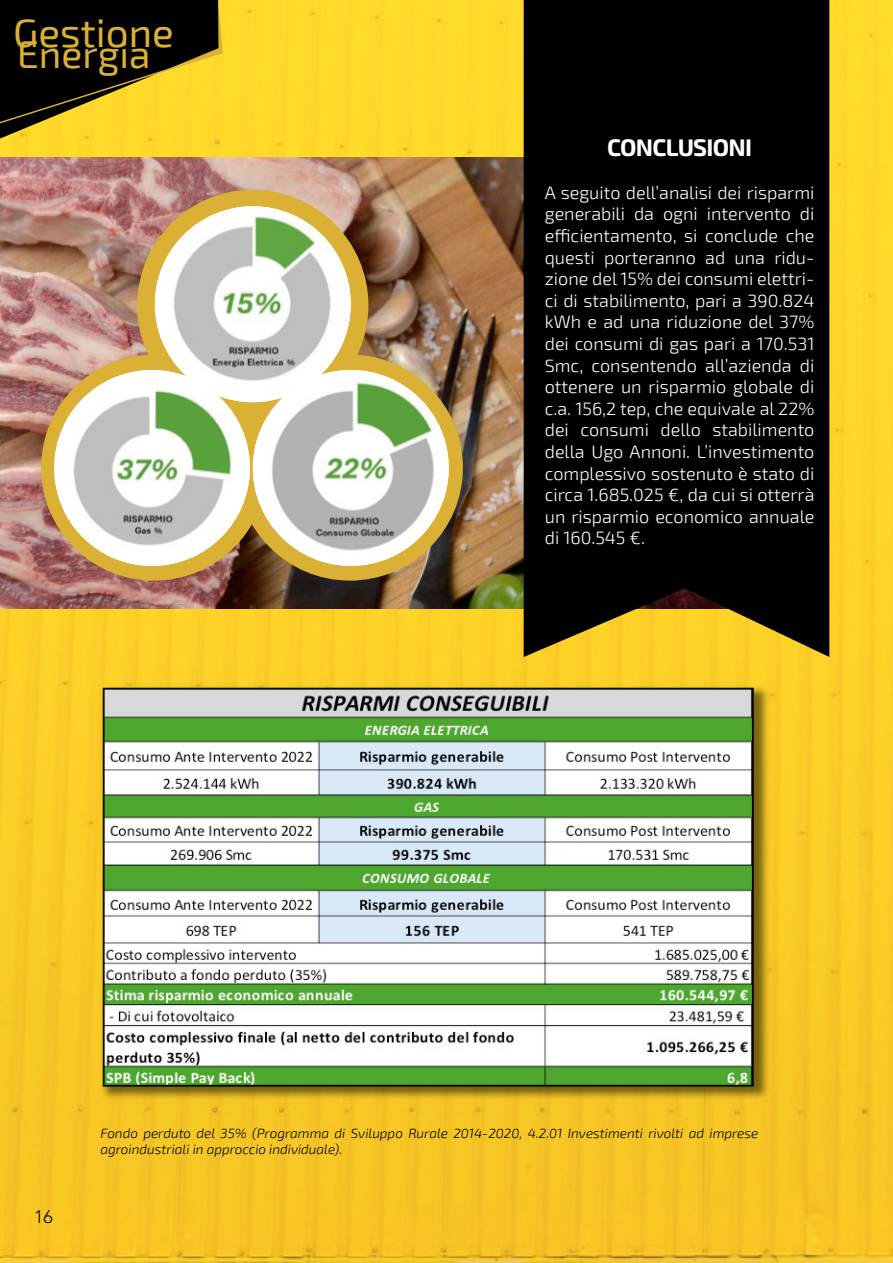
<style>
.page{position:relative;width:893px;height:1263px;background:#fff}
.page>*{position:absolute;margin:0;border:0;box-sizing:border-box;transform-origin:0 0}
.t1{font:40.35px "Exo 2";color:#dab035}
.t2{font:38.85px "Exo 2";color:#dab035}
.t3{font:700 24px "Exo 2";letter-spacing:-.03em;color:#fff}
.t4{font:300 18px/21.6px "Exo 2";color:#fff;text-align:justify}
.t5{font:300 18px "Avenir LT Std";color:#000}
.t6{font:italic 300 13.5px/16.2px "Exo 2";color:#000}
</style>
<div class="page">
<img style="left:0;top:0;width:893px;height:1263px">
<img style="left:0;top:157px;width:524px;height:451px">
<svg style="left:0;top:0;width:224px;height:139px;background:#54480d"></svg>
<div style="left:137px;top:190px;width:231px;height:231px;background:#dab035;border-radius:50%"></div>
<svg style="left:41px;top:355px;width:226px;height:226px;fill:#dab035"></svg>
<div style="left:237px;top:355px;width:226px;height:226px;background:#dab035;border-radius:50%"></div>
<img style="left:96px;top:681px;width:677px;height:422px">
<div style="left:524px;top:0;width:305px;height:657px;background:#000"></div>
<img style="left:155px;top:206px;width:196px;height:196px;border-radius:98px">
<img style="left:64px;top:370px;width:186px;height:196px">
<img style="left:253px;top:370px;width:196px;height:196px;border-radius:98px">
<h1 class="t1" style="left:13px;top:6px;width:162px">Gestione</h1>
<h2 class="t2" style="left:17px;top:30px;width:135px">Energia</h2>
<h3 class="t3" style="left:607px;top:133px;width:147px">CONCLUSIONI</h3>
<p class="t4" style="left:545px;top:181px;width:271px">A seguito dell’analisi dei risparmi generabili da ogni intervento di efficientamento, si conclude che questi porteranno ad una ridu&shy;zione del 15% dei consumi elettri&shy;ci di stabilimento, pari a 390.824 kWh e ad una riduzione del 37% dei consumi di gas pari a 170.531<br>Smc, consentendo all’azienda di ottenere un risparmio globale di c.a. 156,2 tep, che equivale al 22% dei consumi dello stabilimento della Ugo Annoni. L’investimento complessivo sostenuto è stato di circa 1.685.025 €, da cui si otterrà un risparmio economico annuale di 160.545 €.</p>
<p class="t5" style="left:34px;top:1206px;width:20px">16</p>
<p class="t6" style="left:100px;top:1124px;width:660px">Fondo perduto del 35% (Programma di Sviluppo Rurale 2014-2020, 4.2.01 Investimenti rivolti ad imprese agroindustriali in approccio individuale).</p>
</div>
